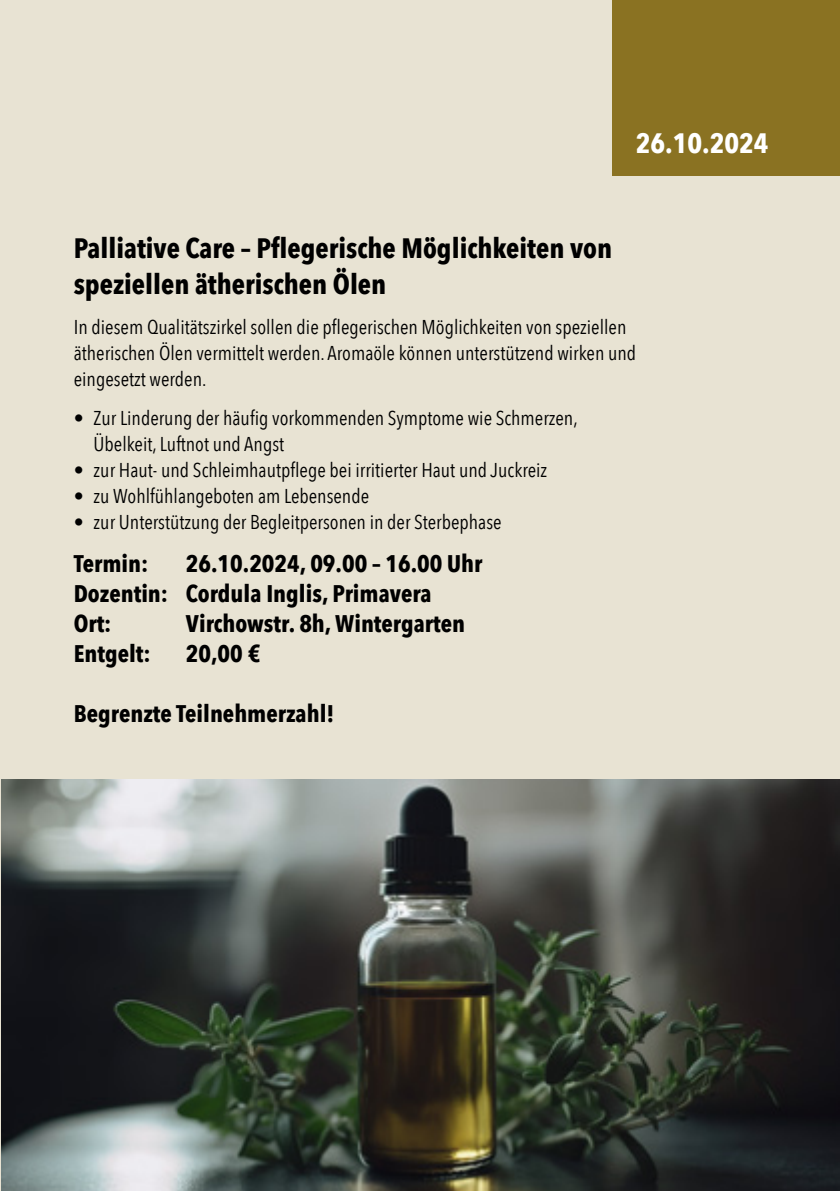
<style>
.page{position:relative;width:840px;height:1191px;background:#fff}
.page>*{position:absolute;margin:0;border:0;box-sizing:border-box;transform-origin:0 0}
.t1{font:700 28px/36px "Avenir Next Condensed";color:#000}
.t2{font:700 28px "Avenir Next Condensed";color:#fff}
.t3{font:700 24px/30px "Avenir Next Condensed";color:#000}
.t4{font:20px/26px "Avenir Next Condensed";color:#000}
</style>
<div class="page">
<div style="left:0;top:0;width:839px;height:1191px;background:#e8e3d3"></div>
<div style="left:612px;top:0;width:227px;height:175px;background:#8a7222"></div>
<img style="left:1px;top:779px;width:838px;height:412px">
<h1 class="t2" style="left:635px;top:126px;width:134px">26.10.2024</h1>
<h1 class="t1" style="left:74px;top:230px;width:539px">Palliative Care – Pflegerische Möglichkeiten von speziellen ätherischen Ölen</h1>
<p class="t4" style="left:74px;top:313px;width:563px">In diesem Qualitätszirkel sollen die pflegerischen Möglichkeiten von speziellen ätherischen Ölen vermittelt werden. Aromaöle können unterstützend wirken und eingesetzt werden.</p>
<p class="t4" style="left:94px;top:404px;width:485px;text-indent:-20px">• Zur Linderung der häufig vorkommenden Symptome wie Schmerzen,<br>Übelkeit, Luftnot und Angst</p>
<p class="t4" style="left:74px;top:456px;width:474px">• zur Haut- und Schleimhautpflege bei irritierter Haut und Juckreiz</p>
<p class="t4" style="left:74px;top:482px;width:297px">• zu Wohlfühlangeboten am Lebensende</p>
<p class="t4" style="left:74px;top:508px;width:429px">• zur Unterstützung der Begleitpersonen in der Sterbephase</p>
<p class="t3" style="left:74px;top:548px;width:76px">Termin:</p>
<p class="t3" style="left:74px;top:548px;width:410px;text-indent:112px">26.10.2024, 09.00 – 16.00 Uhr<br>Dozentin: Cordula Inglis, Primavera<br>Ort:</p>
<p class="t3" style="left:186px;top:608px;width:280px">Virchowstr. 8h, Wintergarten</p>
<p class="t3" style="left:74px;top:638px;width:78px">Entgelt:</p>
<p class="t3" style="left:186px;top:638px;width:76px">20,00 €</p>
<p class="t3" style="left:74px;top:698px;width:262px">Begrenzte Teilnehmerzahl!</p>
</div>
